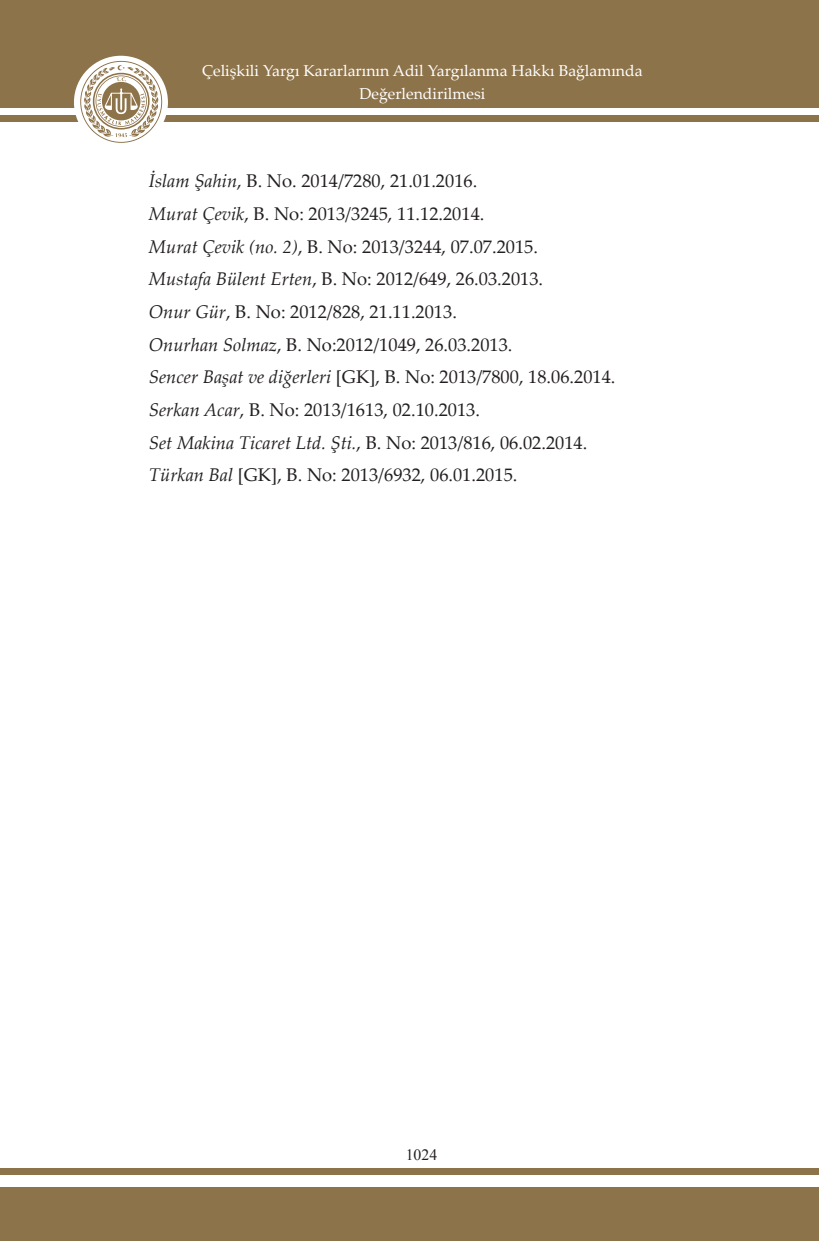
<style>
.page{position:relative;width:819px;height:1241px;background:#fff}
.page>*{position:absolute;margin:0;border:0;box-sizing:border-box;transform-origin:0 0}
.t1{font:18.38px/32.7px "Palatino Linotype";color:#231f20}
.t2{font:15.75px/22.8px "Palatino Linotype";color:#fff;text-align:center}
.t3{font:15.75px "Times New Roman";color:#231f20}
.s1{font-style:italic}
</style>
<div class="page">
<div style="left:0;top:0;width:819px;height:108px;background:#8d734a"></div>
<div style="left:0;top:1187px;width:819px;height:53px;background:#8d734a"></div>
<div style="left:0;top:116px;width:819px;height:6px;background:#8d734a"></div>
<div style="left:0;top:1167px;width:819px;height:6px;background:#8d734a"></div>
<div style="left:74px;top:56px;width:94px;height:93px;background:#fff;border-radius:50%"></div>
<svg style="left:80px;top:61px;width:82px;height:82px"></svg>
<p class="t2" style="left:202px;top:59px;width:442px">Çelişkili Yargı Kararlarının Adil Yargılanma Hakkı Bağlamında<br>Değerlendirilmesi</p>
<p class="t1" style="left:149px;top:164px;width:468px"><span class="s1">İslam Şahin</span>, B. No. 2014/7280, 21.01.2016.<br><span class="s1">Murat Çevik</span>, B. No: 2013/3245, 11.12.2014.<br><span class="s1">Murat Çevik (no. 2)</span>, B. No: 2013/3244, 07.07.2015.<br><span class="s1">Mustafa Bülent Erten</span>, B. No: 2012/649, 26.03.2013.<br><span class="s1">Onur Gür</span>, B. No: 2012/828, 21.11.2013.<br><span class="s1">Onurhan Solmaz</span>, B. No:2012/1049, 26.03.2013.<br><span class="s1">Sencer Başat ve diğerleri</span> [GK], B. No: 2013/7800, 18.06.2014.<br><span class="s1">Serkan Acar</span>, B. No: 2013/1613, 02.10.2013.<br><span class="s1">Set Makina Ticaret Ltd. Şti.</span>, B. No: 2013/816, 06.02.2014.<br><span class="s1">Türkan Bal</span> [GK], B. No: 2013/6932, 06.01.2015.</p>
<p class="t3" style="left:405px;top:1143px;width:33px">1024</p>
</div>
